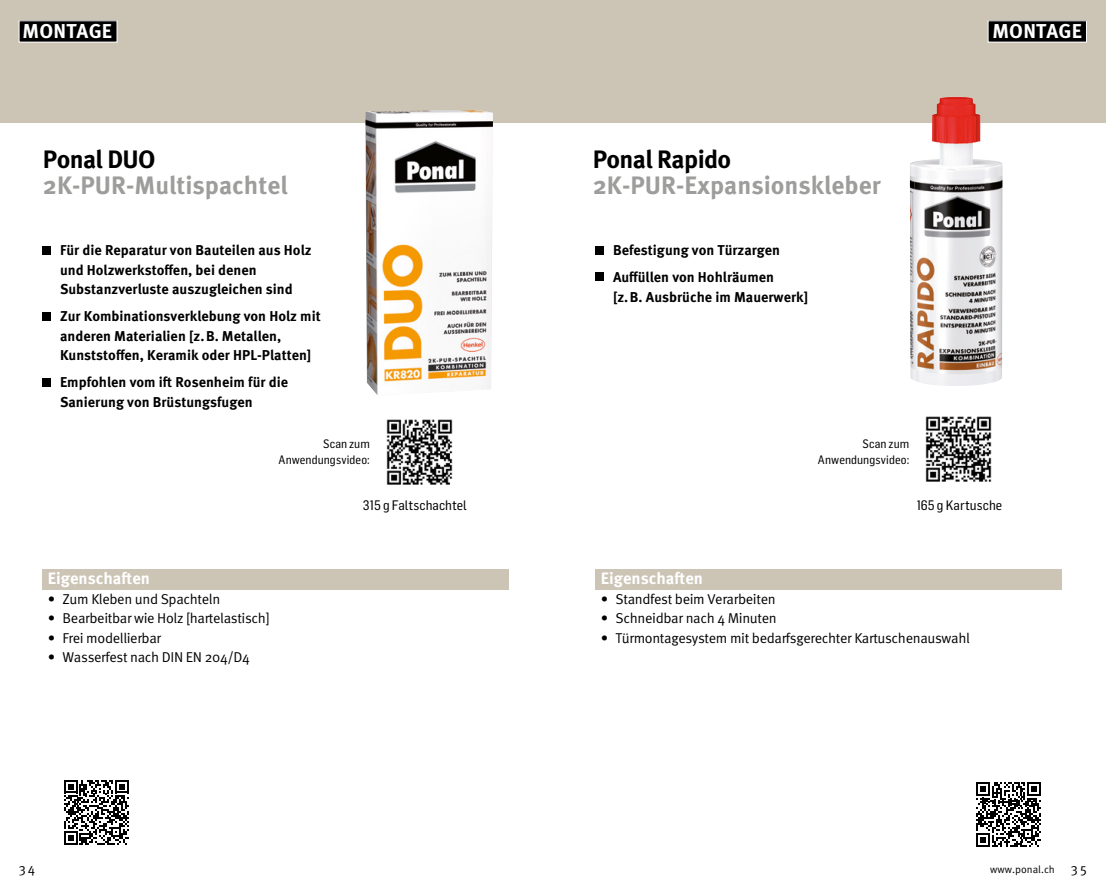
<style>
.page{position:relative;width:1106px;height:893px;background:#fff}
.page>*{position:absolute;margin:0;border:0;box-sizing:border-box;transform-origin:0 0}
.t1{font:700 25.2px "Meta Pro";color:#9d9d9c}
.t2{font:700 25.2px "Meta Pro";letter-spacing:-.025em;color:#000}
.t3{font:700 20.1px "Meta Pro";letter-spacing:.01em;color:#fff}
.t4{font:700 16.5px "Meta Pro";color:#fff}
.t5{font:700 14.25px/19.5px "Meta Pro";color:#000}
.t6{font:14.25px "Meta Pro Norm";letter-spacing:-.025em;color:#000}
.t7{font:13.5px "Flama Semicondensed Basic";color:#000}
.t8{font:13.5px "Meta Pro Norm";color:#000}
.t9{font:12px/15.6px "Flama Semicondensed Basic";letter-spacing:.005em;color:#000;text-align:right}
.t10{font:10.5px "Meta Pro Norm";color:#000}
</style>
<div class="page">
<svg style="left:64px;top:780px;width:65px;height:65px"></svg>
<img style="left:386px;top:419px;width:67px;height:66px">
<div style="left:0;top:0;width:553px;height:122px;background:#ccc4b5"></div>
<div style="left:553px;top:0;width:553px;height:122px;background:#ccc4b5"></div>
<div style="left:43px;top:246px;width:8px;height:9px;background:#000"></div>
<div style="left:43px;top:312px;width:8px;height:9px;background:#000"></div>
<div style="left:43px;top:378px;width:8px;height:9px;background:#000"></div>
<div style="left:595px;top:246px;width:9px;height:9px;background:#000"></div>
<div style="left:595px;top:272px;width:9px;height:9px;background:#000"></div>
<div style="left:43px;top:570px;width:466px;height:20px;background:#ccc4b5"></div>
<div style="left:595px;top:570px;width:467px;height:20px;background:#ccc4b5"></div>
<div style="left:19px;top:21px;width:98px;height:21px;background:#000"></div>
<div style="left:988px;top:21px;width:98px;height:21px;background:#000"></div>
<img style="left:909px;top:97px;width:93px;height:289px">
<svg style="left:976px;top:782px;width:65px;height:65px"></svg>
<img style="left:925px;top:416px;width:67px;height:66px">
<img style="left:365px;top:110px;width:128px;height:285px">
<h2 class="t3" style="left:23px;top:16px;width:91px">MONTAGE</h2>
<h2 class="t3" style="left:992px;top:15px;width:91px">MONTAGE</h2>
<h1 class="t2" style="left:43px;top:139px;width:114px">Ponal DUO</h1>
<h1 class="t1" style="left:43px;top:166px;width:246px">2K-PUR-Multispachtel</h1>
<p class="t5" style="left:60px;top:240px;width:253px">Für die Reparatur von Bauteilen aus Holz und Holzwerkstoffen, bei denen<br>Substanzverluste auszugleichen sind</p>
<p class="t5" style="left:60px;top:306px;width:262px">Zur Kombinationsverklebung von Holz mit anderen Materialien [z.B. Metallen,<br>Kunststoffen, Keramik oder HPL-Platten]</p>
<p class="t5" style="left:60px;top:372px;width:229px">Empfohlen vom ift Rosenheim für die<br>Sanierung von Brüstungsfugen</p>
<p class="t9" style="left:278px;top:436px;width:93px">Scan zum<br>Anwendungsvideo:</p>
<h1 class="t2" style="left:592px;top:139px;width:140px">Ponal Rapido</h1>
<h1 class="t1" style="left:592px;top:166px;width:289px">2K-PUR-Expansionskleber</h1>
<p class="t5" style="left:613px;top:236px;width:169px;line-height:27px">Befestigung von Türzargen<br>Auffüllen von Hohlräumen</p>
<p class="t5" style="left:613px;top:286px;width:196px">[z.B. Ausbrüche im Mauerwerk]</p>
<p class="t9" style="left:818px;top:436px;width:93px">Scan zum<br>Anwendungsvideo:</p>
<p class="t4" style="left:48px;top:566px;width:104px">Eigenschaften</p>
<p class="t6" style="left:48px;top:588px;width:174px">• Zum Kleben und Spachteln</p>
<p class="t6" style="left:48px;top:608px;width:223px">• Bearbeitbar wie Holz [hartelastisch]</p>
<p class="t6" style="left:48px;top:627px;width:115px">• Frei modellierbar</p>
<p class="t6" style="left:48px;top:647px;width:204px">• Wasserfest nach DIN EN 204/D4</p>
<p class="t7" style="left:363px;top:496px;width:106px">315 g Faltschachtel</p>
<p class="t7" style="left:916px;top:497px;width:87px">165 g Kartusche</p>
<p class="t4" style="left:600px;top:566px;width:104px">Eigenschaften</p>
<p class="t6" style="left:600px;top:588px;width:176px">• Standfest beim Verarbeiten</p>
<p class="t6" style="left:600px;top:608px;width:177px">• Schneidbar nach 4 Minuten</p>
<p class="t6" style="left:600px;top:627px;width:371px">• Türmontagesystem mit bedarfsgerechter Kartuschenauswahl</p>
<p class="t10" style="left:990px;top:862px;width:66px">www.ponal.ch</p>
<p class="t8" style="left:19px;top:858px;width:18px">34</p>
<p class="t8" style="left:1070px;top:858px;width:17px">35</p>
</div>
